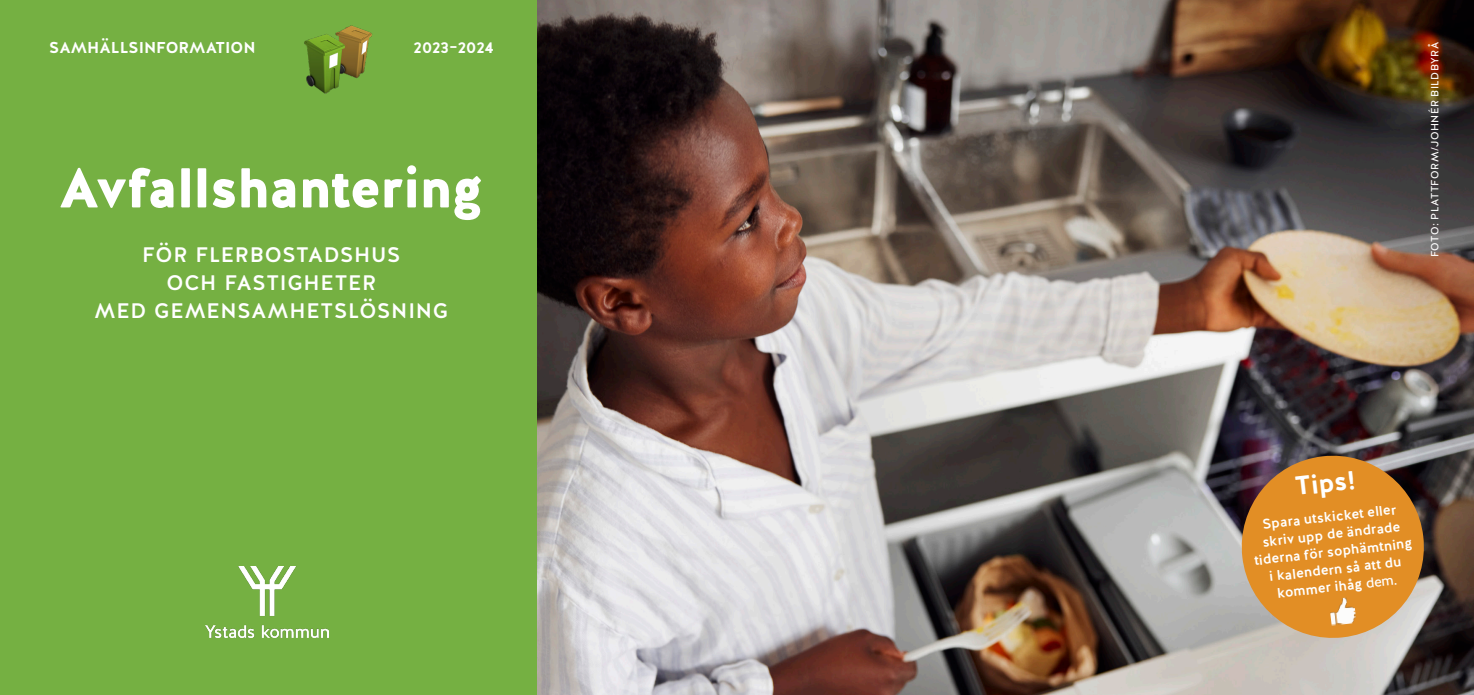
<style>
.page{position:relative;width:1474px;height:695px;background:#fff}
.page>*{position:absolute;margin:0;border:0;box-sizing:border-box;transform-origin:0 0}
.rubrik_halis_13_15{font:900 56px "Halis R";letter-spacing:-.02em;color:#fff}
.Rubrik_mindre_Halis_vit_Bold{font:700 26.25px "Halis R";color:#fff}
.t1{font:500 21px/28px "Halis R";letter-spacing:.035em;color:#fff;text-align:center}
.t2{font:700 15.75px "Halis R";color:#fff}
.Brödtext_8_10{font:500 14px/17.5px "Halis R";color:#fff;text-align:center}
.BILD_BYLINE{font:10.5px "Halis R";letter-spacing:.045em;color:#fff}
.s1{font-weight:400}
</style>
<div class="page">
<img style="left:536px;top:0;width:937px;height:694px">
<div style="left:0;top:0;width:536px;height:694px;background:#75b042"></div>
<img style="left:205px;top:566px;width:124px;height:71px">
<img style="left:304px;top:25px;width:68px;height:69px">
<svg style="left:1236px;top:450px;width:192px;height:193px;background:#c58840"></svg>
<img style="left:1328px;top:596px;width:28px;height:29px">
<p class="t2" style="left:49px;top:38px;width:208px">SAMHÄLLSINFORMATION</p>
<p class="t2" style="left:413px;top:38px;width:81px">2023–2024</p>
<p class="rubrik_halis_13_15" style="left:58px;top:152px;width:427px">Avfallshantering</p>
<p class="t1" style="left:95px;top:240px;width:355px">FÖR FLERBOSTADSHUS<br>OCH FASTIGHETER<br>MED GEMENSAMHETSLÖSNING</p>
<p class="BILD_BYLINE" style="left:1427px;top:257px;width:216px;rotate:-90deg">FOTO: PLATTFORM/JOHNÉR BILDBYRÅ</p>
<p class="Rubrik_mindre_Halis_vit_Bold" style="left:1293px;top:469px;width:63px;rotate:-6deg">Tips!</p>
<p class="Brödtext_8_10" style="left:1249px;top:516px;width:160px;rotate:-6deg">Spara utskicket eller skriv upp de ändrade tiderna för sophämtning i kalendern så att du kommer ihåg <span class="s1">dem.</span></p>
</div>
